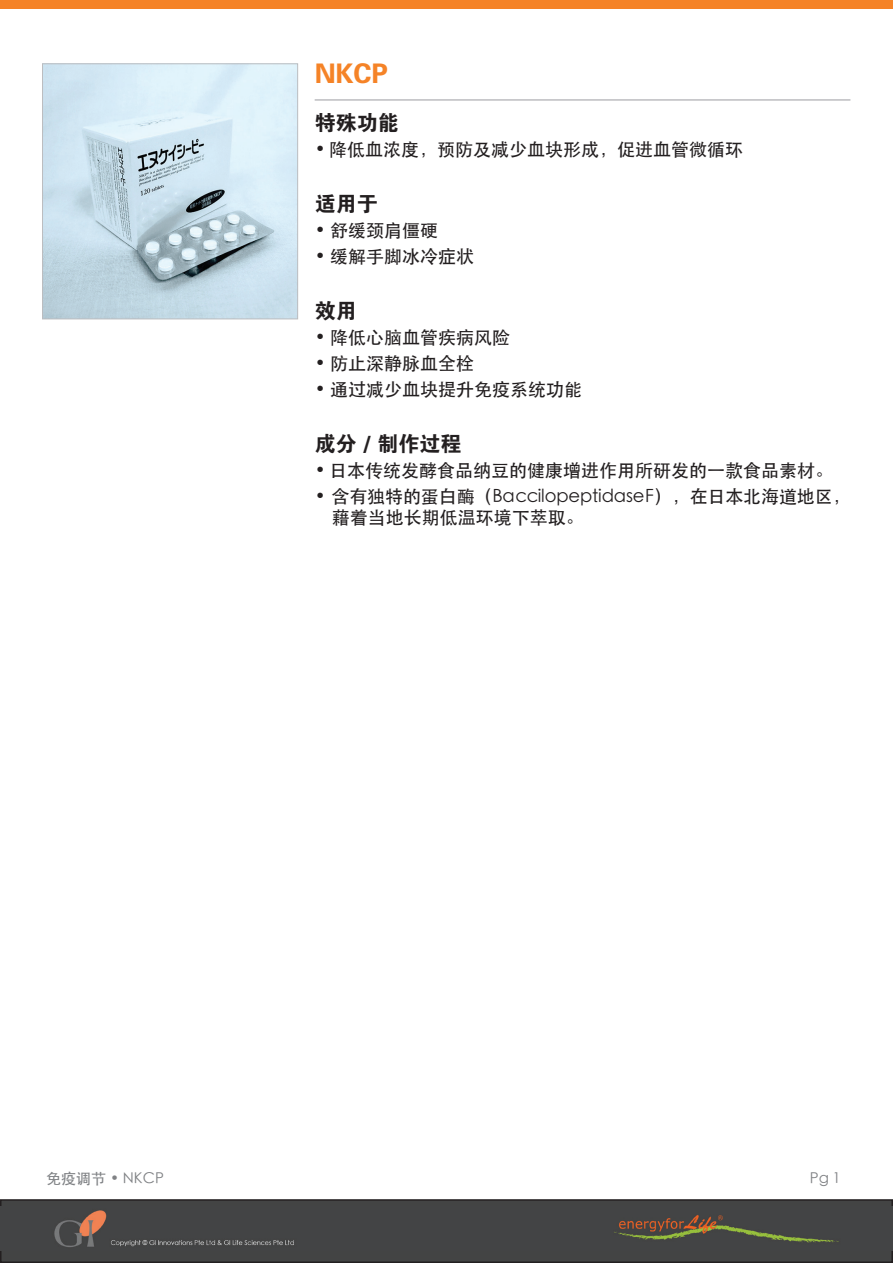
<style>
.page{position:relative;width:893px;height:1263px;background:#fff}
.page>*{position:absolute;margin:0;border:0;box-sizing:border-box;transform-origin:0 0}
.t1{font:27px "FZDHTJW GB1 0";color:#f58327}
.t2{font:21px "FZDHTJW GB1 0";color:#231f20}
.t3{font:18px/21.6px "ST Heiti";color:#231f20}
.t4{font:15px "ST Heiti";color:#808285}
</style>
<div class="page">
<div style="left:1px;top:1200px;width:891px;height:62px;background:#434444"></div>
<div style="left:0;top:1199px;width:893px;height:64px;border:2px solid #231f20"></div>
<img style="left:0;top:1206px;width:893px;height:44px">
<div style="left:0;top:0;width:893px;height:9px;background:#f58327"></div>
<img style="left:44px;top:65px;width:252px;height:252px">
<div style="left:42px;top:63px;width:256px;height:256px;border:1px solid #bcbdc0"></div>
<hr style="left:315px;top:99px;width:535px;height:2px;background:#bcbdc0">
<h1 class="t1" style="left:315px;top:59px;width:75px">NKCP</h1>
<p class="t2" style="left:315px;top:111px;width:85px">特殊功能</p>
<p class="t3" style="left:315px;top:139px;width:430px">• 降低血浓度，预防及减少血块形成，促进血管微循环</p>
<p class="t2" style="left:315px;top:192px;width:64px">适用于</p>
<p class="t3" style="left:315px;top:220px;width:125px">• 舒缓颈肩僵硬</p>
<p class="t3" style="left:315px;top:246px;width:161px">• 缓解手脚冰冷症状</p>
<p class="t2" style="left:315px;top:299px;width:43px">效用</p>
<p class="t3" style="left:315px;top:327px;width:197px">• 降低心脑血管疾病风险</p>
<p class="t3" style="left:315px;top:353px;width:161px">• 防止深静脉血全栓</p>
<p class="t3" style="left:315px;top:378px;width:269px">• 通过减少血块提升免疫系统功能</p>
<p class="t2" style="left:315px;top:432px;width:148px">成分 / 制作过程</p>
<p class="t3" style="left:315px;top:460px;width:520px">• 日本传统发酵食品纳豆的健康增进作用所研发的一款食品素材。</p>
<p class="t3" style="left:332px;top:485px;width:520px;text-indent:-17px">• 含有独特的蛋白酶（Baccilopeptidase F），在日本北海道地区，藉着当地长期低温环境下萃取。</p>
<p class="t4" style="left:46px;top:1171px;width:119px">免疫调节 • NKCP</p>
<p class="t4" style="left:810px;top:1171px;width:33px">Pg 1</p>
</div>
